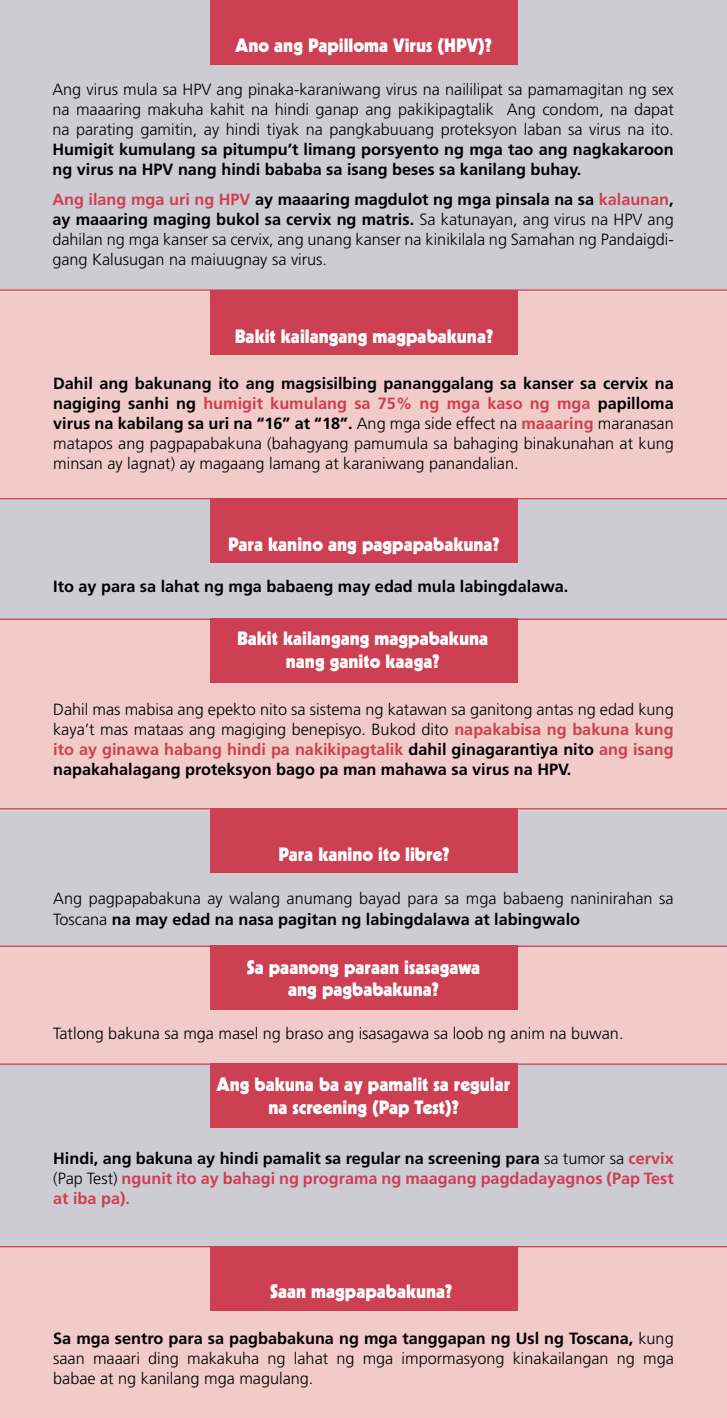
<style>
.page{position:relative;width:727px;height:1418px;background:#fff}
.page>*{position:absolute;margin:0;border:0;box-sizing:border-box;transform-origin:0 0}
.t1{font:900 18.75px/22.5px "Kabel LT Std";color:#fff;text-align:center}
.t2{font:300 16.25px/20px "Frutiger LT Std";color:#000;text-align:justify}
.t3{font:700 16.25px/20px "Frutiger LT Std";color:#000}
.t4{font:700 16.25px/20px "Frutiger LT Std";color:#cd3f52;text-align:justify}
.s1{font-weight:700;color:#cd3f52}
.s2{font-weight:700}
.s3{color:#000}
.s4{font-weight:300;color:#000}
</style>
<div class="page">
<div style="left:0;top:0;width:726px;height:1417px;background:#ceccd3"></div>
<div style="left:0;top:290px;width:726px;height:208px;background:#f0cbc7"></div>
<div style="left:0;top:619px;width:726px;height:191px;background:#f0cbc7"></div>
<div style="left:0;top:946px;width:726px;height:117px;background:#f0cbc7"></div>
<div style="left:0;top:1246px;width:726px;height:171px;background:#f0cbc7"></div>
<div style="left:209px;top:498px;width:308px;height:65px;background:#cd3f52"></div>
<div style="left:209px;top:618px;width:308px;height:65px;background:#cd3f52"></div>
<div style="left:209px;top:808px;width:308px;height:64px;background:#cd3f52"></div>
<div style="left:209px;top:945px;width:308px;height:65px;background:#cd3f52"></div>
<div style="left:209px;top:1063px;width:308px;height:64px;background:#cd3f52"></div>
<div style="left:209px;top:1245px;width:308px;height:65px;background:#cd3f52"></div>
<div style="left:209px;top:290px;width:308px;height:64px;background:#cd3f52"></div>
<div style="left:209px;top:0;width:308px;height:64px;background:#cd3f52"></div>
<hr style="left:0;top:289px;width:726px;height:2px;background:#cd3f52">
<hr style="left:0;top:498px;width:726px;height:1px;background:#cd3f52">
<hr style="left:0;top:618px;width:726px;height:2px;background:#cd3f52">
<hr style="left:0;top:808px;width:726px;height:1px;background:#cd3f52">
<hr style="left:0;top:945px;width:726px;height:1px;background:#cd3f52">
<hr style="left:0;top:1063px;width:726px;height:1px;background:#cd3f52">
<hr style="left:0;top:1245px;width:726px;height:2px;background:#cd3f52">
<p class="t1" style="left:235px;top:34px;width:258px">Ano ang Papilloma Virus (HPV)?</p>
<p class="t2" style="left:52px;top:80px;width:622px">Ang virus mula sa HPV ang pinaka-karaniwang virus na naililipat sa pamamagitan ng sex na maaaring makuha kahit na hindi ganap ang pakikipagtalik Ang condom, na dapat na parating gamitin, ay hindi tiyak na pangkabuuang proteksyon laban sa virus na ito.</p>
<p class="t3" style="left:52px;top:139px;width:622px">Humigit kumulang sa pitumpu’t limang porsyento ng mga tao ang nagkakaroon ng virus na HPV nang hindi bababa sa isang beses sa kanilang buhay.</p>
<p class="t2" style="left:52px;top:190px;width:622px"><span class="s1">Ang ilang mga uri ng HPV</span> <span class="s2">ay maaaring magdulot ng mga pinsala na sa</span> <span class="s1">kalaunan</span><span class="s2">, ay maaaring maging bukol sa cervix ng matris.</span> Sa katunayan, ang virus na HPV ang dahilan ng mga kanser sa cervix, ang unang kanser na kinikilala ng Samahan ng Pandaigdi&shy;gang Kalusugan na maiuugnay sa virus.</p>
<p class="t1" style="left:235px;top:324px;width:259px">Bakit kailangang magpabakuna?</p>
<p class="t2" style="left:53px;top:373px;width:622px"><span class="s2">Dahil ang bakunang ito ang magsisilbing pananggalang sa kanser sa cervix na nagiging sanhi ng</span> <span class="s1">humigit kumulang sa 75% ng mga kaso ng mga</span> <span class="s2">papilloma virus na kabilang sa uri na “16” at “18”.</span> Ang mga side effect na <span class="s1">maaaring</span> maranasan matapos ang pagpapabakuna (bahagyang pamumula sa bahaging binakunahan at kung minsan ay lagnat) ay magaang lamang at karaniwang panandalian.</p>
<p class="t1" style="left:228px;top:532px;width:273px">Para kanino ang pagpapabakuna?</p>
<p class="t3" style="left:53px;top:576px;width:516px">Ito ay para sa lahat ng mga babaeng may edad mula labingdalawa.</p>
<p class="t1" style="left:237px;top:627px;width:253px">Bakit kailangang magpabakuna nang ganito kaaga?</p>
<p class="t2" style="left:53px;top:699px;width:622px">Dahil mas mabisa ang epekto nito sa sistema ng katawan sa ganitong antas ng edad kung kaya’t mas mataas ang magiging benepisyo. Bukod dito <span class="s1">napakabisa ng bakuna kung ito ay ginawa habang hindi pa nakikipagtalik</span> <span class="s2">dahil ginagarantiya nito</span> <span class="s1">ang isang </span><span class="s2">napakahalagang proteksyon bago pa man mahawa sa virus na HPV.</span></p>
<p class="t1" style="left:278px;top:842px;width:172px">Para kanino ito libre?</p>
<p class="t2" style="left:53px;top:889px;width:622px">Ang pagpapabakuna ay walang anumang bayad para sa mga babaeng naninirahan sa<br>Toscana <span class="s2">na may edad na nasa pagitan ng labingdalawa at labingwalo</span></p>
<p class="t1" style="left:247px;top:955px;width:235px">Sa paanong paraan isasagawa ang pagbabakuna?</p>
<p class="t2" style="left:53px;top:1024px;width:571px">Tatlong bakuna sa mga masel ng braso ang isasagawa sa loob ng anim na buwan.</p>
<p class="t1" style="left:216px;top:1073px;width:295px">Ang bakuna ba ay pamalit sa regular na screening (Pap Test)?</p>
<p class="t4" style="left:53px;top:1148px;width:622px"><span class="s3">Hindi, ang bakuna ay hindi pamalit sa regular na screening para</span> <span class="s4">sa tumor sa</span> cervix <span class="s4">(Pap Test)</span> ngunit ito ay bahagi ng programa ng maagang pagdadayagnos (Pap Test at iba pa).</p>
<p class="t1" style="left:270px;top:1280px;width:184px">Saan magpapabakuna?</p>
<p class="t2" style="left:53px;top:1328px;width:622px"><span class="s2">Sa mga sentro para sa pagbabakuna ng mga tanggapan ng Usl ng Toscana,</span> kung saan maaari ding makakuha ng lahat ng mga impormasyong kinakailangan ng mga babae at ng kanilang mga magulang.</p>
</div>
